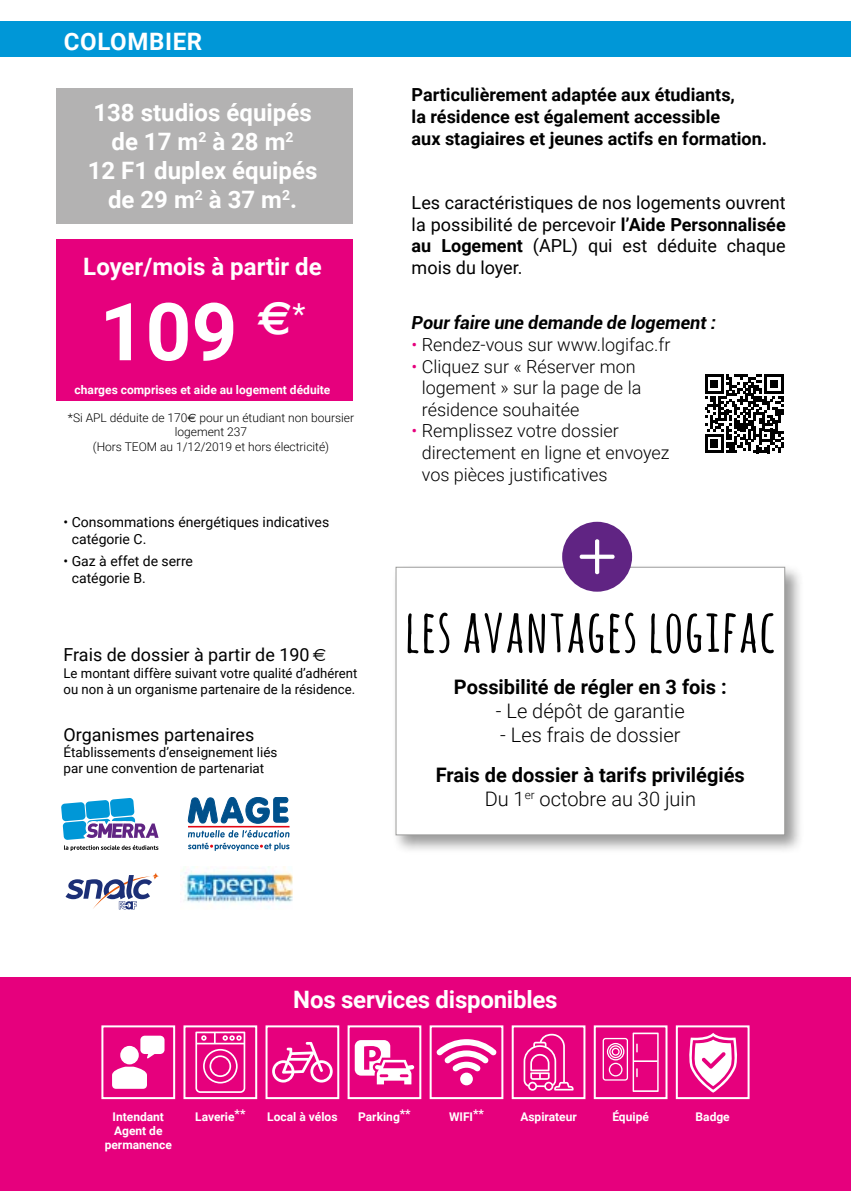
<style>
.page{position:relative;width:851px;height:1191px;background:#fff}
.page>*{position:absolute;margin:0;border:0;box-sizing:border-box;transform-origin:0 0}
.t1{font:700 80px "Roboto";color:#fff}
.t2{font:700 59px "Amatic SC";letter-spacing:.02em;color:#000}
.t3{font:700 24px/28.8px "Roboto";color:#fff;text-align:center}
.t4{font:700 24px "Roboto";letter-spacing:.025em;color:#fff}
.t5{font:700 20px/24px "Roboto";color:#000;text-align:center}
.t6{font:300 20px "Roboto";color:#000}
.t7{font:18px/21.6px "Roboto";color:#000;text-align:justify}
.t8{font:300 18px/21.6px "Roboto";color:#000}
.t9{font:700 18px/21.6px "Roboto";color:#000}
.t10{font:italic 700 18px "Roboto";color:#000}
.t11{font:14px/16.8px "Roboto";color:#000}
.t12{font:13.4px/16.2px "Roboto";color:#000}
.t13{font:700 12px/14.4px "Roboto";color:#fff;text-align:center}
.t14{font:300 12px/14.4px "Roboto";color:#000;text-align:center}
.s1{font-family:"Euro Sans";font-weight:400}
.s2{font-family:"Euro Sans"}
.s3{font-weight:700}
.s4{color:#e6007d}
.s5{font-weight:300}
</style>
<div class="page">
<div style="left:392px;top:563px;width:411px;height:291px;background:#000;opacity:.4"></div>
<div style="left:395px;top:567px;width:390px;height:268px;background:#fff;border:1px solid #9d9d9c"></div>
<div style="left:562px;top:522px;width:70px;height:69px;background:#602483;border-radius:50%"></div>
<svg style="left:579px;top:539px;width:35px;height:35px"></svg>
<svg style="left:61px;top:798px;width:98px;height:53px"></svg>
<hr style="left:188px;top:826px;width:101px;height:1px;background:#e30613">
<svg style="left:188px;top:797px;width:101px;height:27px"></svg>
<svg style="left:188px;top:830px;width:101px;height:21px"></svg>
<img style="left:183px;top:866px;width:110px;height:37px">
<svg style="left:65px;top:873px;width:94px;height:36px"></svg>
<svg style="left:705px;top:374px;width:78px;height:79px"></svg>
<div style="left:0;top:21px;width:850px;height:36px;background:#0097d7"></div>
<div style="left:57px;top:88px;width:295px;height:135px;background:#b3b2b2"></div>
<div style="left:57px;top:239px;width:295px;height:161px;background:#e6007d"></div>
<div style="left:0;top:977px;width:850px;height:214px;background:#e6007d"></div>
<div style="left:120px;top:1045px;width:19px;height:19px;background:#fff;border-radius:50%"></div>
<svg style="left:112px;top:1066px;width:35px;height:22px"></svg>
<svg style="left:140px;top:1035px;width:24px;height:23px"></svg>
<div style="left:101px;top:1025px;width:74px;height:74px;border:2px solid #fff"></div>
<svg style="left:195px;top:1031px;width:50px;height:62px"></svg>
<div style="left:183px;top:1025px;width:74px;height:74px;border:2px solid #fff"></div>
<svg style="left:272px;top:1042px;width:60px;height:40px"></svg>
<div style="left:265px;top:1025px;width:74px;height:74px;border:2px solid #fff"></div>
<svg style="left:354px;top:1040px;width:60px;height:44px"></svg>
<div style="left:347px;top:1025px;width:74px;height:74px;border:2px solid #fff"></div>
<svg style="left:436px;top:1039px;width:60px;height:32px"></svg>
<div style="left:460px;top:1072px;width:13px;height:13px;background:#fff;border-radius:50%"></div>
<div style="left:429px;top:1025px;width:74px;height:74px;border:2px solid #fff"></div>
<svg style="left:523px;top:1033px;width:50px;height:57px"></svg>
<div style="left:511px;top:1025px;width:74px;height:74px;border:2px solid #fff"></div>
<svg style="left:602px;top:1032px;width:56px;height:60px"></svg>
<div style="left:593px;top:1025px;width:74px;height:74px;border:2px solid #fff"></div>
<svg style="left:689px;top:1032px;width:48px;height:60px"></svg>
<div style="left:675px;top:1025px;width:74px;height:74px;border:2px solid #fff"></div>
<h3 class="t4" style="left:64px;top:24px;width:140px">COLOMBIER</h3>
<h3 class="t3" style="left:88px;top:98px;width:231px">138 studios équipés de 17 m<sup>2</sup> à 28 m<sup>2<br></sup>12 F1 duplex équipés de 29 m<sup>2</sup> à 37 m<sup>2</sup>.</h3>
<h3 class="t3" style="left:83px;top:251px;width:240px">Loyer/mois à partir de</h3>
<h1 class="t1" style="left:100px;top:276px;width:207px">109 <sup>e</sup><sup>*</sup></h1>
<p class="t13" style="left:75px;top:382px;width:257px">charges comprises et aide au logement déduite</p>
<p class="t14" style="left:68px;top:410px;width:287px">*Si APL déduite de 170<span class="s1">e</span> pour un étudiant non boursier logement 237<br>(Hors TEOM au 1/12/2019 et hors électricité)</p>
<p class="t11" style="left:72px;top:513px;width:259px;text-indent:-8px">• Consommations énergétiques indicatives catégorie C.</p>
<p class="t11" style="left:72px;top:552px;width:123px;text-indent:-8px">• Gaz à effet de serre catégorie B.</p>
<p class="t7" style="left:63px;top:643px;width:264px">Frais de dossier à partir de 190 <span class="s2">e</span></p>
<p class="t12" style="left:63px;top:664px;width:295px">Le montant diffère suivant votre qualité d’adhérent ou non à un organisme partenaire de la résidence.</p>
<p class="t7" style="left:63px;top:723px;width:192px">Organismes partenaires</p>
<p class="t12" style="left:63px;top:743px;width:215px">Établissements d’enseignement liés par une convention de partenariat</p>
<p class="t9" style="left:411px;top:84px;width:357px">Particulièrement adaptée aux étudiants,<br>la résidence est également accessible<br>aux stagiaires et jeunes actifs en formation.</p>
<p class="t7" style="left:411px;top:191px;width:375px">Les caractéristiques de nos logements ouvrent la possibilité de percevoir <span class="s3">l’Aide Personnalisée au Logement</span> (APL) qui est déduite chaque mois du loyer.</p>
<p class="t10" style="left:411px;top:310px;width:306px">Pour faire une demande de logement :</p>
<p class="t8" style="left:411px;top:333px;width:260px"><span class="s4">•</span> Rendez-vous sur www.logifac.fr</p>
<p class="t8" style="left:422px;top:355px;width:221px;text-indent:-10px"><span class="s4">•</span> Cliquez sur « Réserver mon logement » sur la page de la résidence souhaitée</p>
<p class="t8" style="left:422px;top:419px;width:249px;text-indent:-10px"><span class="s4">•</span> Remplissez votre dossier directement en ligne et envoyez vos pièces justificatives</p>
<h2 class="t2" style="left:405px;top:588px;width:372px">LES AVANTAGES LOGIFAC</h2>
<p class="t5" style="left:454px;top:674px;width:274px">Possibilité de régler en 3 fois :</p>
<p class="t6" style="left:496px;top:696px;width:190px">- Le dépôt de garantie</p>
<p class="t6" style="left:500px;top:720px;width:182px">- Les frais de dossier</p>
<p class="t5" style="left:435px;top:762px;width:310px">Frais de dossier à tarifs privilégiés<br><span class="s5">Du 1</span><sup>er</sup> <span class="s5">octobre au 30 juin</span></p>
<h3 class="t3" style="left:293px;top:984px;width:266px">Nos services disponibles</h3>
<p class="t13" style="left:105px;top:1108px;width:69px">Intendant<br>Agent de permanence</p>
<p class="t13" style="left:195px;top:1108px;width:52px">Laverie**</p>
<p class="t13" style="left:267px;top:1108px;width:72px">Local à vélos</p>
<p class="t13" style="left:358px;top:1108px;width:54px">Parking**</p>
<p class="t13" style="left:449px;top:1108px;width:36px">WIFI**</p>
<p class="t13" style="left:520px;top:1108px;width:58px">Aspirateur</p>
<p class="t13" style="left:612px;top:1108px;width:38px">Équipé</p>
<p class="t13" style="left:695px;top:1108px;width:36px">Badge</p>
</div>
